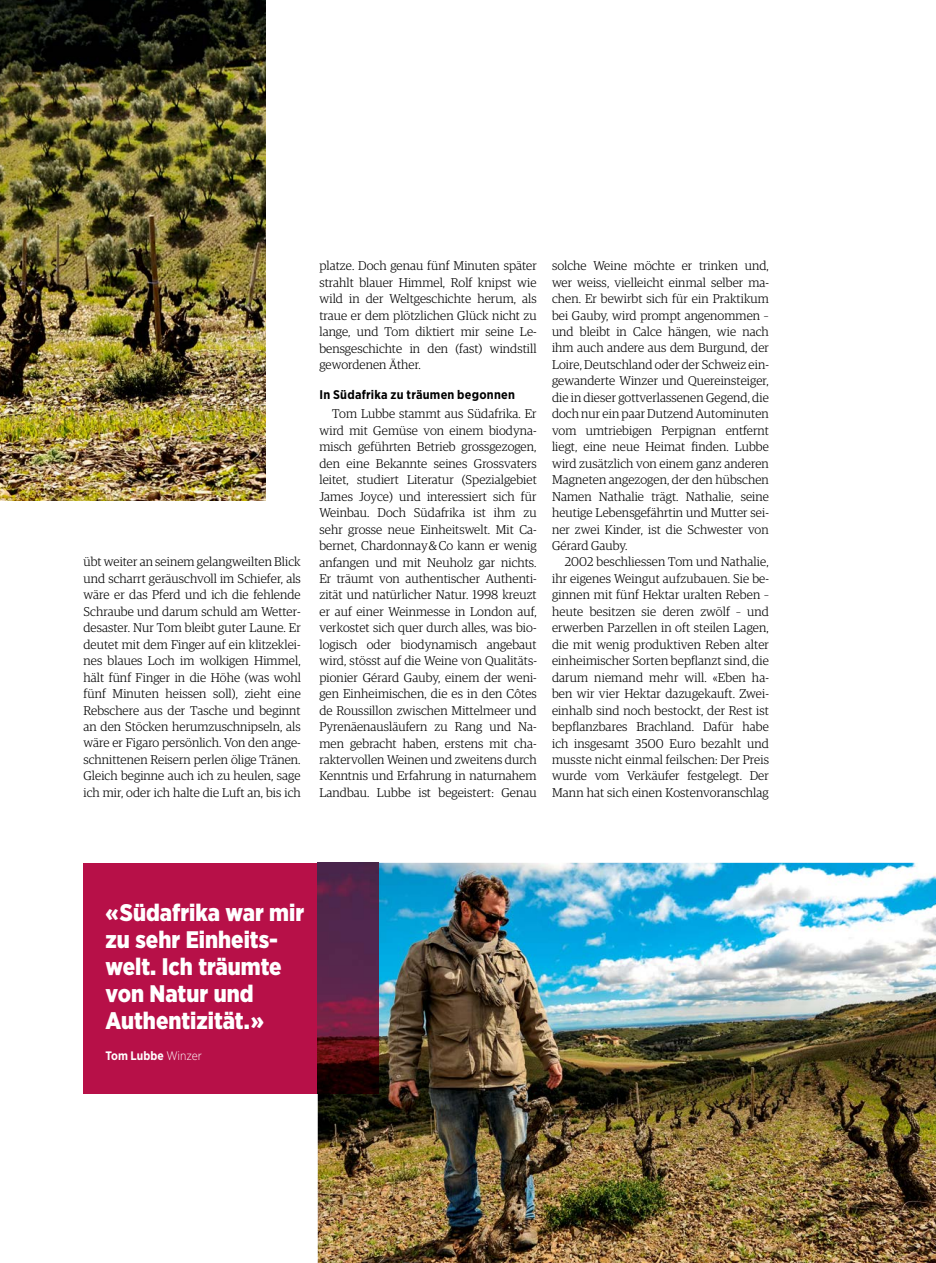
<style>
.page{position:relative;width:936px;height:1263px;background:#fff}
.page>*{position:absolute;margin:0;border:0;box-sizing:border-box;transform-origin:0 0}
.t1{font:900 24px/27px "Gotham Narrow";color:#fff}
.t2{font:300 12.75px/16.5px "Guardian Egyp";letter-spacing:.005em;color:#000;text-align:justify}
.t3{font:700 12.6px "Gotham Narrow";letter-spacing:.02em;color:#000}
.t4{font:700 12.3px "Gotham Narrow";color:#fff}
.s1{font-weight:300}
</style>
<div class="page">
<img style="left:0;top:0;width:266px;height:501px">
<img style="left:318px;top:863px;width:617px;height:400px">
<div style="left:83px;top:863px;width:235px;height:230px;background:#b71048"></div>
<img style="left:318px;top:863px;width:61px;height:230px">
<p class="t2" style="left:83px;top:553px;width:219px">übt weiter an seinem gelangweilten Blick und scharrt geräuschvoll im Schiefer, als wäre er das Pferd und ich die fehlende Schraube und darum schuld am Wetter&shy;desaster. Nur Tom bleibt guter Laune. Er deutet mit dem Finger auf ein klitzeklei&shy;nes blaues Loch im wolkigen Himmel, hält fünf Finger in die Höhe (was wohl fünf Minuten heissen soll), zieht eine Rebschere aus der Tasche und beginnt an den Stöcken herumzuschnipseln, als wäre er Figaro persönlich. Von den ange&shy;schnittenen Reisern perlen ölige Tränen.<br>Gleich beginne auch ich zu heulen, sage ich mir, oder ich halte die Luft an, bis ich</p>
<p class="t2" style="left:319px;top:257px;width:219px">platze. Doch genau fünf Minuten später strahlt blauer Himmel, Rolf knipst wie wild in der Weltgeschichte herum, als traue er dem plötzlichen Glück nicht zu lange, und Tom diktiert mir seine Le&shy;bensgeschichte in den (fast) windstill gewordenen Äther.</p>
<p class="t3" style="left:319px;top:386px;width:197px">In Südafrika zu träumen begonnen</p>
<p class="t2" style="left:319px;top:405px;width:219px;text-indent:13px">Tom Lubbe stammt aus Südafrika. Er wird mit Gemüse von einem biodyna&shy;misch geführten Betrieb grossgezogen, den eine Bekannte seines Grossvaters leitet, studiert Literatur (Spezialgebiet James Joyce) und interessiert sich für Weinbau. Doch Südafrika ist ihm zu sehr grosse neue Einheitswelt. Mit Ca&shy;bernet, Chardonnay &amp; Co kann er wenig anfangen und mit Neuholz gar nichts.<br>Er träumt von authentischer Authenti&shy;zität und natürlicher Natur. 1998 kreuzt er auf einer Weinmesse in London auf, verkostet sich quer durch alles, was bio&shy;logisch oder biodynamisch angebaut wird, stösst auf die Weine von Qualitäts&shy;pionier Gérard Gauby, einem der weni&shy;gen Einheimischen, die es in den Côtes de Roussillon zwischen Mittelmeer und Pyrenäenausläufern zu Rang und Na&shy;men gebracht haben, erstens mit cha&shy;raktervollen Weinen und zweitens durch Kenntnis und Erfahrung in naturnahem Landbau. Lubbe ist begeistert: Genau</p>
<p class="t2" style="left:552px;top:257px;width:218px">solche Weine möchte er trinken und, wer weiss, vielleicht einmal selber ma&shy;chen. Er bewirbt sich für ein Praktikum bei Gauby, wird prompt angenommen – und bleibt in Calce hängen, wie nach ihm auch andere aus dem Burgund, der Loire, Deutschland oder der Schweiz ein&shy;gewanderte Winzer und Quereinsteiger, die in dieser gottverlassenen Gegend, die doch nur ein paar Dutzend Autominuten vom umtriebigen Perpignan entfernt liegt, eine neue Heimat finden. Lubbe wird zusätzlich von einem ganz anderen Magneten angezogen, der den hübschen Namen Nathalie trägt. Nathalie, seine heutige Lebensgefährtin und Mutter sei&shy;ner zwei Kinder, ist die Schwester von Gérard Gauby.</p>
<p class="t2" style="left:552px;top:553px;width:218px;text-indent:13px">2002 beschliessen Tom und Nathalie, ihr eigenes Weingut aufzubauen. Sie be&shy;ginnen mit fünf Hektar uralten Reben – heute besitzen sie deren zwölf – und erwerben Parzellen in oft steilen Lagen, die mit wenig produktiven Reben alter einheimischer Sorten bepflanzt sind, die darum niemand mehr will. «Eben ha&shy;ben wir vier Hektar dazugekauft. Zwei&shy;einhalb sind noch bestockt, der Rest ist bepflanzbares Brachland. Dafür habe ich insgesamt 3500 Euro bezahlt und musste nicht einmal feilschen: Der Preis wurde vom Verkäufer festgelegt. Der Mann hat sich einen Kostenvoranschlag</p>
<h1 class="t1" style="left:105px;top:899px;width:200px">«Südafrika war mir zu sehr Einheits&shy;welt. Ich träumte von Natur und<br>Authentizität.»</h1>
<p class="t4" style="left:105px;top:1048px;width:98px">Tom Lubbe <span class="s1">Winzer</span></p>
</div>
